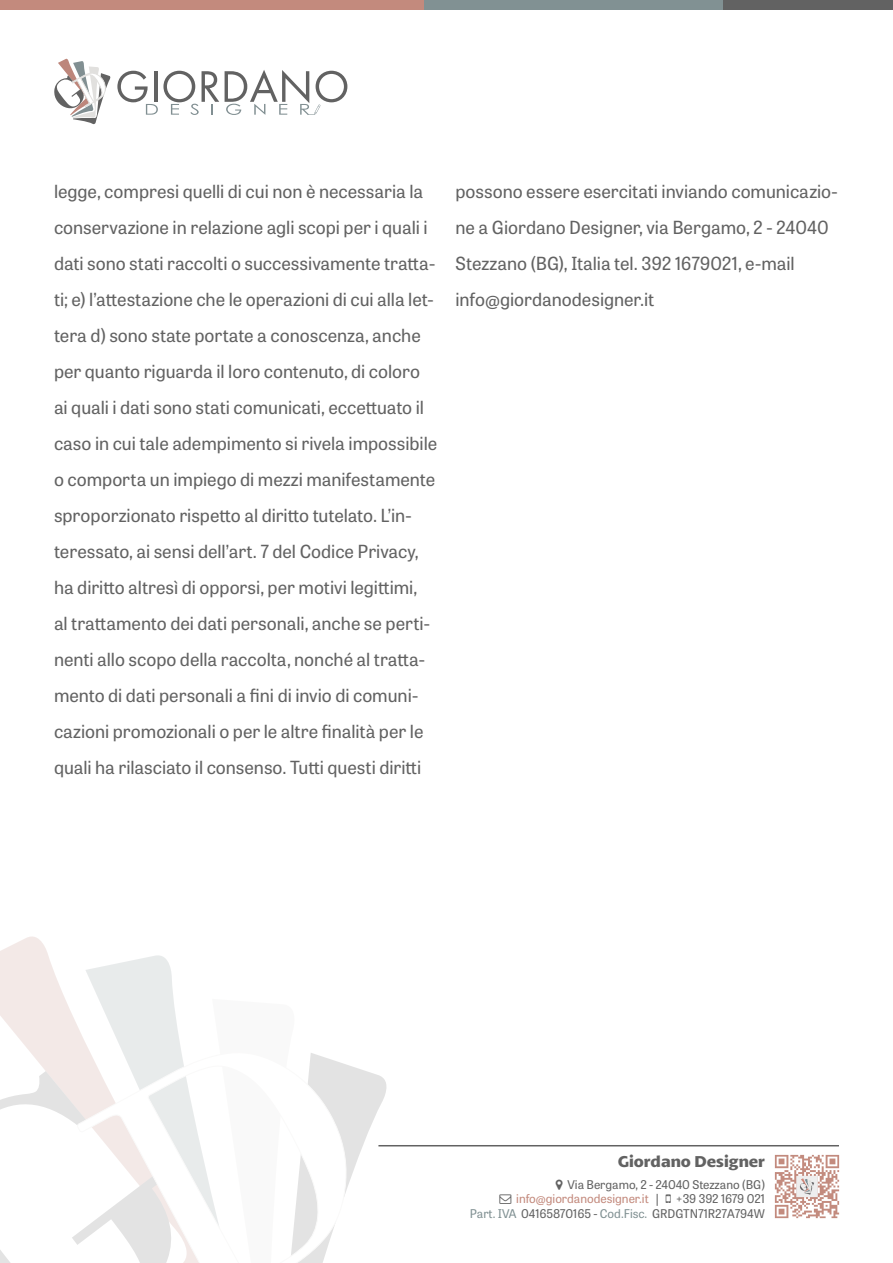
<style>
.page{position:relative;width:893px;height:1263px;background:#fff}
.page>*{position:absolute;margin:0;border:0;box-sizing:border-box;transform-origin:0 0}
.t1{font:18px/36px "Tablet Gothic";color:#626262}
.t2{font:700 16.5px "Petala Pro";color:#626262}
.t3{font:12px/14.4px "Tablet Gothic";color:#626262}
.s1{color:#c38a7d}
.s2{color:#819193}
</style>
<div class="page">
<svg style="left:0;top:936px;width:394px;height:327px"></svg>
<svg style="left:76px;top:1050px;width:271px;height:213px"></svg>
<hr style="left:378px;top:1145px;width:461px;height:1px;background:#626262">
<svg style="left:54px;top:58px;width:57px;height:66px"></svg>
<svg style="left:117px;top:71px;width:102px;height:44px"></svg>
<svg style="left:225px;top:70px;width:122px;height:45px"></svg>
<div style="left:701px;top:0;width:192px;height:10px;background:#626262"></div>
<div style="left:417px;top:0;width:306px;height:10px;background:#819193"></div>
<div style="left:0;top:0;width:423px;height:10px;background:#c38a7d"></div>
<img style="left:775px;top:1154px;width:64px;height:64px">
<p class="t1" style="left:54px;top:173px;width:385px">legge, compresi quelli di cui non è necessaria la conservazione in relazione agli scopi per i quali i dati sono stati raccolti o successivamente tratta&shy;ti; e) l’attestazione che le operazioni di cui alla let&shy;tera d) sono state portate a conoscenza, anche per quanto riguarda il loro contenuto, di coloro ai quali i dati sono stati comunicati, eccettuato il caso in cui tale adempimento si rivela impossibile o comporta un impiego di mezzi manifestamente sproporzionato rispetto al diritto tutelato. L’in&shy;teressato, ai sensi dell’art. 7 del Codice Privacy, ha diritto altresì di opporsi, per motivi legittimi,<br>al trattamento dei dati personali, anche se perti&shy;nenti allo scopo della raccolta, nonché al tratta&shy;mento di dati personali a fini di invio di comuni&shy;cazioni promozionali o per le altre finalità per le quali ha rilasciato il consenso. Tutti questi diritti</p>
<p class="t1" style="left:455px;top:173px;width:384px">possono essere esercitati inviando comunicazio&shy;ne a Giordano Designer, via Bergamo, 2 - 24040<br>Stezzano (BG), Italia tel. 392 1679021, e-mail info@giordanodesigner.it</p>
<p class="t2" style="left:618px;top:1152px;width:149px">Giordano Designer</p>
<p class="t3" style="left:516px;top:1177px;width:250px;text-indent:51px">Via Bergamo, 2 - 24040 Stezzano (BG) <span class="s1">info@giordanodesigner.it</span> |</p>
<p class="t3" style="left:470px;top:1191px;width:297px;text-align:right">+39 392 1679 021<br><span class="s2">Part. IVA</span> 04165870165 - <span class="s2">Cod.Fisc.</span> GRDGTN71R27A794W</p>
</div>
